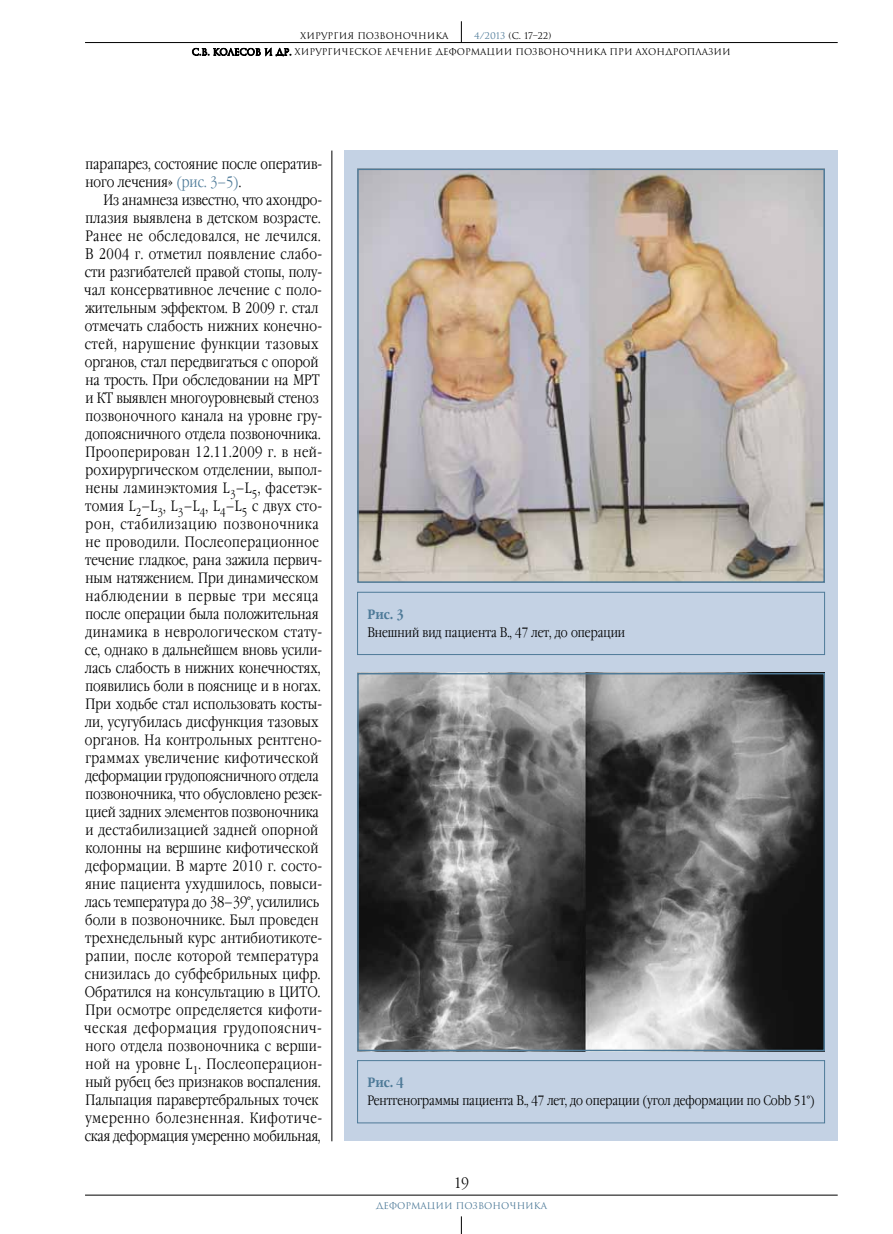
<style>
.page{position:relative;width:893px;height:1234px;background:#fff}
.page>*{position:absolute;margin:0;border:0;box-sizing:border-box;transform-origin:0 0}
.t1{font:300 15px/18px "Garamond Narrow C";letter-spacing:.015em;color:#000}
.t2{font:300 13.5px "Garamond Narrow C";letter-spacing:-.005em;color:#000}
.t3{font:700 13.5px "Garamond Narrow C";color:#4e7a98}
.t4{font:9px/15.9px "Romul";color:#000}
.t5{font:9px "Romul";color:#4e7a98}
.s1{color:#4e7a98}
</style>
<div class="page">
<hr style="left:85px;top:1194px;width:753px;height:1px;background:#000">
<svg style="left:461px;top:1216px;width:1px;height:17px"></svg>
<hr style="left:85px;top:42px;width:753px;height:1px;background:#000">
<svg style="left:461px;top:21px;width:1px;height:21px"></svg>
<svg style="left:192px;top:48px;width:99px;height:9px"></svg>
<hr style="left:332px;top:150px;width:1px;height:990px;background:#000">
<div style="left:344px;top:150px;width:494px;height:990px;background:#c4d2e4"></div>
<div style="left:357px;top:591px;width:468px;height:63px;border:1px solid #4e7a98"></div>
<div style="left:357px;top:1059px;width:468px;height:63px;border:1px solid #4e7a98"></div>
<img style="left:360px;top:171px;width:462px;height:408px">
<div style="left:357px;top:168px;width:468px;height:414px;border:2px solid #4e7a98"></div>
<img style="left:360px;top:675px;width:462px;height:372px">
<div style="left:357px;top:672px;width:468px;height:378px;border:2px solid #4e7a98"></div>
<p class="t4" style="left:192px;top:28px;width:540px;text-indent:282px"><span class="s1">4/2013</span> (С. 17–22)<br>С.В. Колесов и др. Хирургическое лечение деформации позвоночника при ахондроплазии</p>
<p class="t4" style="left:300px;top:28px;width:150px">ХИРУРГИЯ ПОЗВОНОЧНИКА</p>
<p class="t1" style="left:85px;top:155px;width:238px">парапарез, состояние после оператив&shy;ного лечения» <span class="s1">(рис. 3–5)</span>.</p>
<p class="t1" style="left:84px;top:191px;width:240px;text-indent:19px">Из анамнеза известно, что ахондро&shy;плазия выявлена в детском возрасте.<br>Ранее не обследовался, не лечился.<br>В 2004 г. отметил появление слабо&shy;сти разгибателей правой стопы, полу&shy;чал консервативное лечение с поло&shy;жительным эффектом. В 2009 г. стал отмечать слабость нижних конечно&shy;стей, нарушение функции тазовых органов, стал передвигаться с опорой на трость. При обследовании на МРТ и КТ выявлен многоуровневый стеноз позвоночного канала на уровне гру&shy;допоясничного отдела позвоночника.<br>Прооперирован 12.11.2009 г. в ней&shy;рохирургическом отделении, выпол&shy;нены ламинэктомия L<sub>3</sub>–L<sub>5</sub>, фасетэк&shy;томия L<sub>2</sub>–L<sub>3</sub>, L<sub>3</sub>–L<sub>4</sub>, L<sub>4</sub>–L<sub>5</sub> с двух сто&shy;рон, стабилизацию позвоночника не проводили. Послеоперационное течение гладкое, рана зажила первич&shy;ным натяжением. При динамическом наблюдении в первые три месяца после операции была положительная динамика в неврологическом стату&shy;се, однако в дальнейшем вновь усили&shy;лась слабость в нижних конечностях, появились боли в пояснице и в ногах.<br>При ходьбе стал использовать косты&shy;ли, усугубилась дисфункция тазовых органов. На контрольных рентгено&shy;граммах увеличение кифотической деформации грудопоясничного отдела позвоночника, что обусловлено резек&shy;цией задних элементов позвоночника и дестабилизацией задней опорной колонны на вершине кифотической деформации. В марте 2010 г. состо&shy;яние пациента ухудшилось, повыси&shy;лась температура до 38–39°, усилились боли в позвоночнике. Был проведен трехнедельный курс антибиотикоте&shy;рапии, после которой температура снизилась до субфебрильных цифр.<br>Обратился на консультацию в ЦИТО.<br>При осмотре определяется кифоти&shy;ческая деформация грудопояснич&shy;ного отдела позвоночника с верши&shy;ной на уровне L<sub>1</sub>. Послеоперацион&shy;ный рубец без признаков воспаления.<br>Пальпация паравертебральных точек умеренно болезненная. Кифотиче&shy;ская деформация умеренно мобильная,</p>
<p class="t3" style="left:368px;top:606px;width:38px">Рис. 3</p>
<p class="t2" style="left:367px;top:624px;width:259px">Внешний вид пациента В., 47 лет, до операции</p>
<p class="t3" style="left:368px;top:1074px;width:38px">Рис. 4</p>
<p class="t2" style="left:367px;top:1092px;width:449px">Рентгенограммы пациента В., 47 лет, до операции (угол деформации по Cobb 51°)</p>
<p class="t1" style="left:454px;top:1173px;width:16px">19</p>
<p class="t5" style="left:376px;top:1200px;width:173px">Деформации позвоночника</p>
</div>
